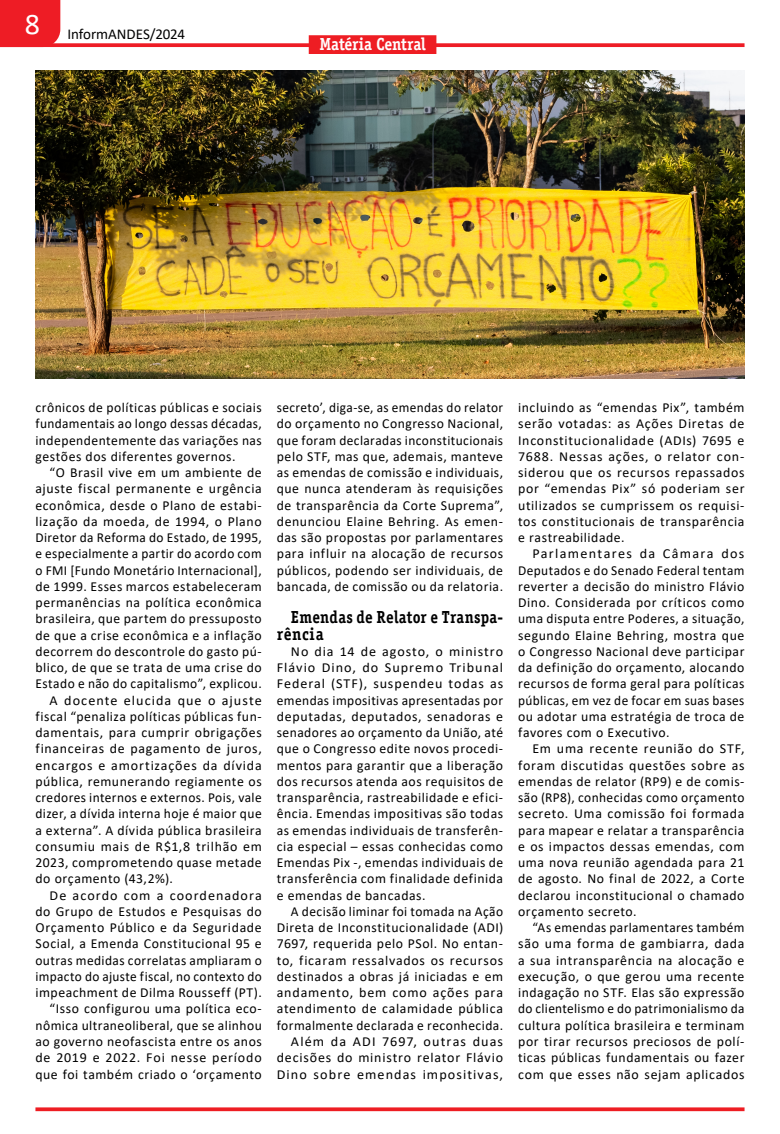
<style>
.page{position:relative;width:780px;height:1134px;background:#fff}
.page>*{position:absolute;margin:0;border:0;box-sizing:border-box;transform-origin:0 0}
.t1{font:30px "Calibri";color:#fff}
.MATERIA{font:700 17.5px "Officina Serif Std";letter-spacing:.02em;color:#000001;scale:.87 1}
.EDITORIA{font:700 17.5px "Officina Serif Std";letter-spacing:-.01em;color:#fff;scale:.9 1}
.MATERIA-2{font:700 17.5px "Officina Serif Std";letter-spacing:.02em;color:#000001;scale:.9 1}
.t2{font:15px "Calibri";letter-spacing:-.01em;color:#000001}
.MATERIA-3{font:13.75px/16.2px "Calibri";letter-spacing:.04em;color:#000001;text-align:justify}
</style>
<div class="page">
<svg style="left:35px;top:1107px;width:709px;height:4px;background:#ef343a"></svg>
<svg style="left:60px;top:43px;width:684px;height:4px;background:#ee2c34"></svg>
<div style="left:0;top:0;width:60px;height:47px;background:#ee1c25"></div>
<div style="left:309px;top:35px;width:127px;height:19px;background:#ee1d23"></div>
<img style="left:35px;top:71px;width:709px;height:308px">
<p class="t1" style="left:25px;top:4px;width:17px">8</p>
<p class="t2" style="left:67px;top:24px;width:119px">InformANDES/2024</p>
<p class="EDITORIA" style="left:319px;top:34px;width:119px">Matéria Central</p>
<p class="MATERIA-3" style="left:35px;top:399px;width:228px">crônicos de políticas públicas e sociais fundamentais ao longo dessas décadas, independentemente das variações nas gestões dos diferentes governos.</p>
<p class="MATERIA-3" style="left:35px;top:464px;width:228px;text-indent:14px">“O Brasil vive em um ambiente de ajuste fiscal permanente e urgência econômica, desde o Plano de estabi&shy;lização da moeda, de 1994, o Plano Diretor da Reforma do Estado, de 1995, e especialmente a partir do acordo com o FMI [Fundo Monetário Internacional], de 1999. Esses marcos estabeleceram permanências na política econômica brasileira, que partem do pressuposto de que a crise econômica e a inflação decorrem do descontrole do gasto pú&shy;blico, de que se trata de uma crise do Estado e não do capitalismo”, explicou.</p>
<p class="MATERIA-3" style="left:35px;top:692px;width:228px;text-indent:14px">A docente elucida que o ajuste fiscal “penaliza políticas públicas fun&shy;damentais, para cumprir obrigações financeiras de pagamento de juros, encargos e amortizações da dívida pública, remunerando regiamente os credores internos e externos. Pois, vale dizer, a dívida interna hoje é maior que a externa”. A dívida pública brasileira consumiu mais de R$1,8 trilhão em 2023, comprometendo quase metade do orçamento (43,2%).</p>
<p class="MATERIA-3" style="left:35px;top:887px;width:228px;text-indent:14px">De acordo com a coordenadora do Grupo de Estudos e Pesquisas do Orçamento Público e da Seguridade Social, a Emenda Constitucional 95 e outras medidas correlatas ampliaram o impacto do ajuste fiscal, no contexto do impeachment de Dilma Rousseff (PT).</p>
<p class="MATERIA-3" style="left:35px;top:1000px;width:228px;text-indent:14px">“Isso configurou uma política eco&shy;nômica ultraneoliberal, que se alinhou ao governo neofascista entre os anos de 2019 e 2022. Foi nesse período que foi também criado o ‘orçamento</p>
<p class="MATERIA-3" style="left:277px;top:399px;width:228px">secreto’, diga-se, as emendas do relator do orçamento no Congresso Nacional, que foram declaradas inconstitucionais pelo STF, mas que, ademais, manteve as emendas de comissão e individuais, que nunca atenderam às requisições de transparência da Corte Suprema”, denunciou Elaine Behring. As emen&shy;das são propostas por parlamentares para influir na alocação de recursos públicos, podendo ser individuais, de bancada, de comissão ou da relatoria.</p>
<p class="MATERIA" style="left:291px;top:606px;width:245px">Emendas de Relator e Transpa-</p>
<p class="MATERIA-2" style="left:277px;top:623px;width:53px">rência</p>
<p class="MATERIA-3" style="left:277px;top:643px;width:228px;text-indent:14px">No dia 14 de agosto, o ministro Flávio Dino, do Supremo Tribunal Federal (STF), suspendeu todas as emendas impositivas apresentadas por deputadas, deputados, senadoras e senadores ao orçamento da União, até que o Congresso edite novos procedi&shy;mentos para garantir que a liberação dos recursos atenda aos requisitos de transparência, rastreabilidade e efici&shy;ência. Emendas impositivas são todas as emendas individuais de transferên&shy;cia especial – essas conhecidas como Emendas Pix -, emendas individuais de transferência com finalidade definida e emendas de bancadas.</p>
<p class="MATERIA-3" style="left:277px;top:903px;width:228px;text-indent:14px">A decisão liminar foi tomada na Ação Direta de Inconstitucionalidade (ADI)<br>7697, requerida pelo PSol. No entan&shy;to, ficaram ressalvados os recursos destinados a obras já iniciadas e em andamento, bem como ações para atendimento de calamidade pública formalmente declarada e reconhecida.</p>
<p class="MATERIA-3" style="left:277px;top:1033px;width:228px;text-indent:14px">Além da ADI 7697, outras duas decisões do ministro relator Flávio Dino sobre emendas impositivas,</p>
<p class="MATERIA-3" style="left:518px;top:399px;width:228px">incluindo as “emendas Pix”, também serão votadas: as Ações Diretas de Inconstitucionalidade (ADIs) 7695 e 7688. Nessas ações, o relator con&shy;siderou que os recursos repassados por “emendas Pix” só poderiam ser utilizados se cumprissem os requisi&shy;tos constitucionais de transparência e rastreabilidade.</p>
<p class="MATERIA-3" style="left:518px;top:545px;width:228px;text-indent:14px">Parlamentares da Câmara dos Deputados e do Senado Federal tentam reverter a decisão do ministro Flávio Dino. Considerada por críticos como uma disputa entre Poderes, a situação, segundo Elaine Behring, mostra que o Congresso Nacional deve participar da definição do orçamento, alocando recursos de forma geral para políticas públicas, em vez de focar em suas bases ou adotar uma estratégia de troca de favores com o Executivo.</p>
<p class="MATERIA-3" style="left:518px;top:740px;width:228px;text-indent:14px">Em uma recente reunião do STF, foram discutidas questões sobre as emendas de relator (RP9) e de comis&shy;são (RP8), conhecidas como orçamento secreto. Uma comissão foi formada para mapear e relatar a transparência e os impactos dessas emendas, com uma nova reunião agendada para 21 de agosto. No final de 2022, a Corte declarou inconstitucional o chamado orçamento secreto.</p>
<p class="MATERIA-3" style="left:518px;top:919px;width:228px;text-indent:14px">“As emendas parlamentares também são uma forma de gambiarra, dada a sua intransparência na alocação e execução, o que gerou uma recente indagação no STF. Elas são expressão do clientelismo e do patrimonialismo da cultura política brasileira e terminam por tirar recursos preciosos de polí&shy;ticas públicas fundamentais ou fazer com que esses não sejam aplicados</p>
</div>
